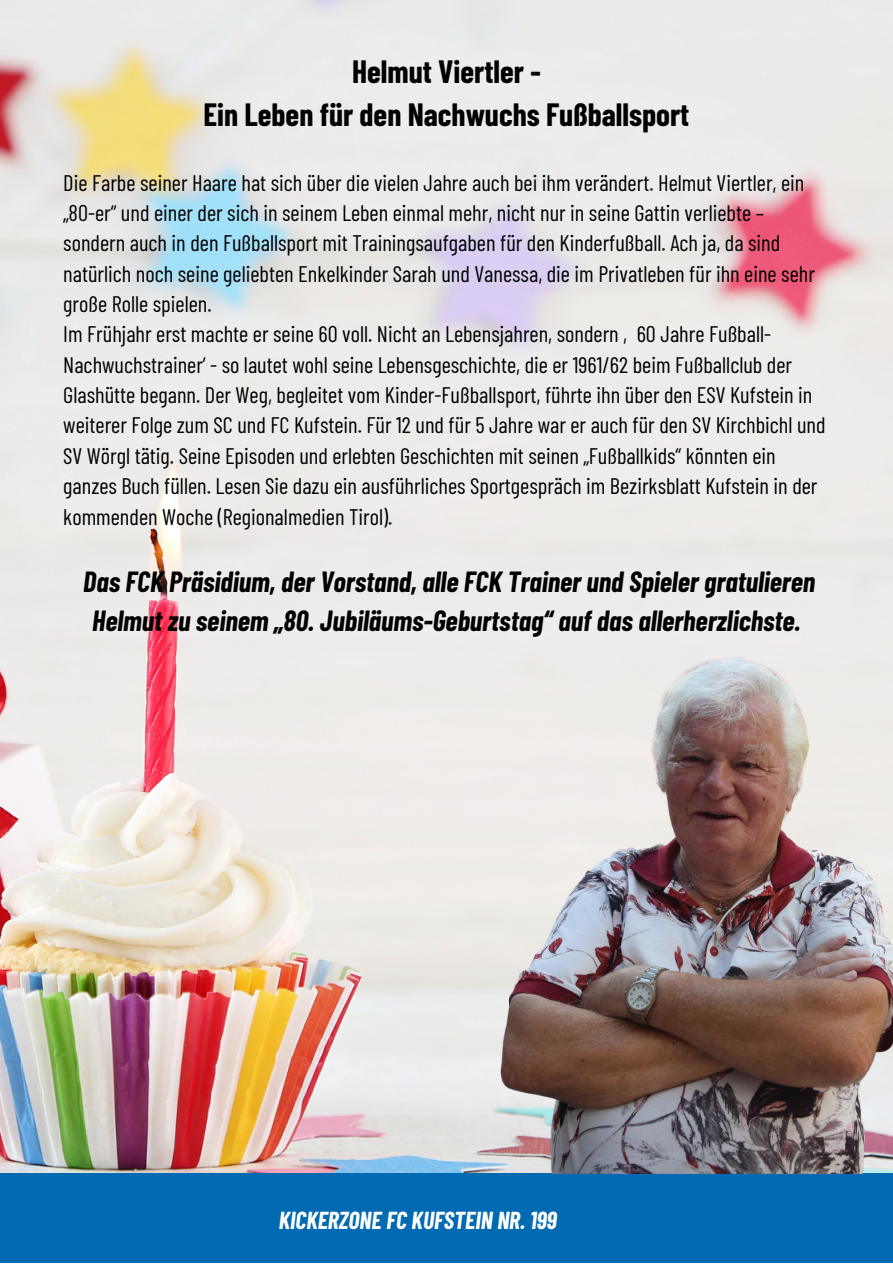
<style>
.page{position:relative;width:893px;height:1264px;background:#fff}
.page>*{position:absolute;margin:0;border:0;box-sizing:border-box;transform-origin:0 0}
.t1{font:700 31.5px/43.8px "Barlow Condensed";color:#000;text-align:center}
.t2{font:italic 700 28.5px/39.3px "Barlow Condensed";color:#000;text-align:center}
.t3{font:italic 700 24px "Barlow Condensed";color:#fff}
.t4{font:22.5px/30.3px "Barlow Condensed";color:#000}
</style>
<div class="page">
<img style="left:0;top:0;width:892px;height:1173px">
<div style="left:0;top:1173px;width:892px;height:89px;background:#016ab2"></div>
<img style="left:473px;top:613px;width:419px;height:560px">
<h1 class="t1" style="left:203px;top:48px;width:487px">Helmut Viertler -<br>Ein Leben für den Nachwuchs Fußballsport</h1>
<p class="t4" style="left:63px;top:166px;width:763px">Die Farbe seiner Haare hat sich über die vielen Jahre auch bei ihm verändert. Helmut Viertler, ein „80-er“ und einer der sich in seinem Leben einmal mehr, nicht nur in seine Gattin verliebte – sondern auch in den Fußballsport mit Trainingsaufgaben für den Kinderfußball. Ach ja, da sind natürlich noch seine geliebten Enkelkinder Sarah und Vanessa, die im Privatleben für ihn eine sehr große Rolle spielen.<br>Im Frühjahr erst machte er seine 60 voll. Nicht an Lebensjahren, sondern ‚60 Jahre Fußball-Nachwuchstrainer‘ - so lautet wohl seine Lebensgeschichte, die er 1961/62 beim Fußballclub der Glashütte begann. Der Weg, begleitet vom Kinder-Fußballsport, führte ihn über den ESV Kufstein in weiterer Folge zum SC und FC Kufstein. Für 12 und für 5 Jahre war er auch für den SV Kirchbichl und SV Wörgl tätig. Seine Episoden und erlebten Geschichten mit seinen „Fußballkids“ könnten ein ganzes Buch füllen. Lesen Sie dazu ein ausführliches Sportgespräch im Bezirksblatt Kufstein in der kommenden Woche (Regionalmedien Tirol).</p>
<p class="t2" style="left:83px;top:561px;width:733px">Das FCK Präsidium, der Vorstand, alle FCK Trainer und Spieler gratulieren<br>Helmut zu seinem „80. Jubiläums-Geburtstag“ auf das allerherzlichste.</p>
<p class="t3" style="left:279px;top:1204px;width:280px">KICKERZONE FC KUFSTEIN NR. 199</p>
</div>
